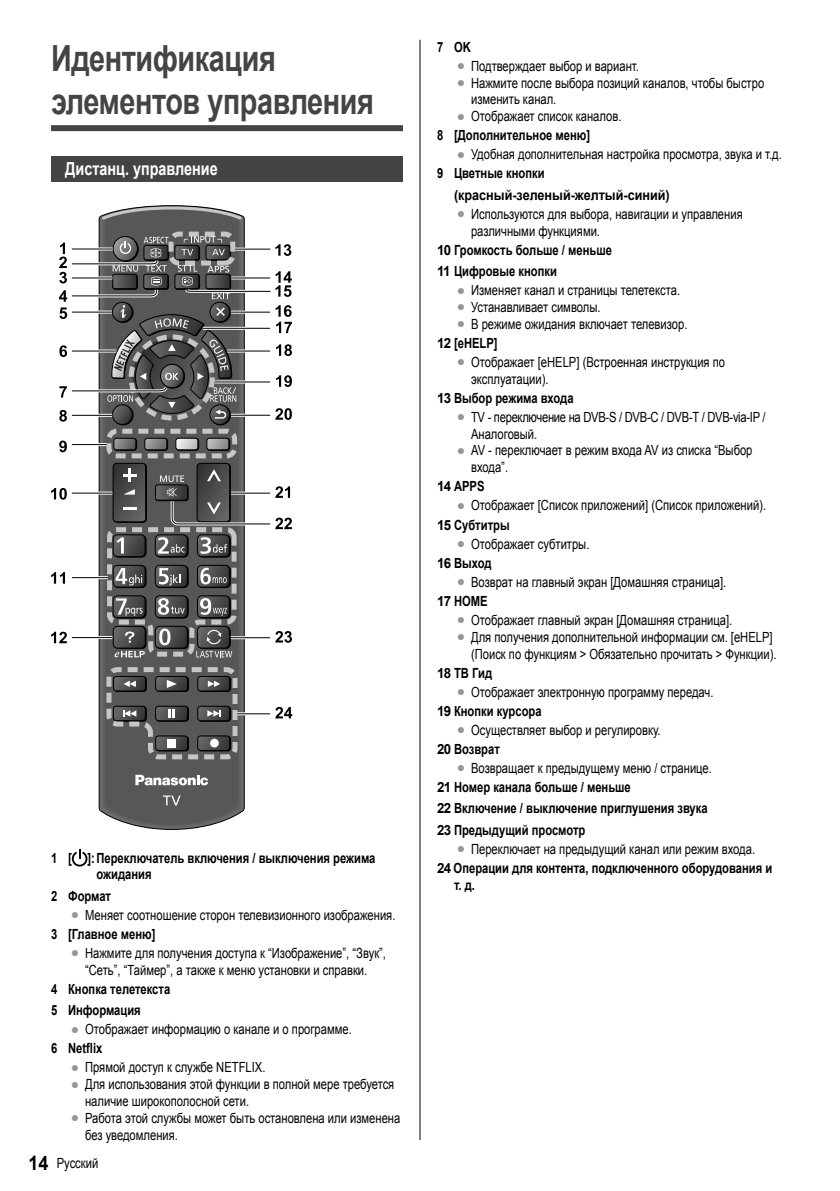
<style>
.page{position:relative;width:840px;height:1191px;background:#fff}
.page>*{position:absolute;margin:0;border:0;box-sizing:border-box;transform-origin:0 0}
.t1{font:700 36px/43.2px "Arial";letter-spacing:-.015em;color:#444;scale:.8 1}
.t2{font:700 18px "Arial";color:#fff;scale:.8 1}
.t3{font:14px/19px "Arial";color:#000;scale:.8 1}
.t4{font:700 14px/21.4px "Arial";color:#000;scale:.95 1}
.t5{font:700 14px/16.8px "Arial";color:#000;scale:.8 1}
.t6{font:14px/16.8px "Arial";letter-spacing:-.025em;color:#000;scale:.8 1}
.t7{font:700 14px "Arial";color:#000;scale:.9 1}
.s1{color:#969696}
.s2{font-weight:700}
.s3{font-weight:700;font-size:20px}
.s4{font-weight:400;color:#969696}
.s5{font-weight:400}
</style>
<div class="page">
<hr style="left:419px;top:40px;width:1px;height:1100px;background:#000">
<div style="left:51px;top:125px;width:352px;height:6px;background:#444"></div>
<div style="left:51px;top:156px;width:352px;height:25px;background:#444"></div>
<svg style="left:98px;top:205px;width:147px;height:625px;background:#6b6b6b"></svg>
<svg style="left:135px;top:775px;width:73px;height:10px"></svg>
<svg style="left:163px;top:795px;width:17px;height:10px"></svg>
<svg style="left:104px;top:229px;width:136px;height:533px;background:#585858"></svg>
<hr style="left:237px;top:712px;width:33px;height:3px;background:#fff">
<hr style="left:237px;top:713px;width:33px;height:1px;background:#000">
<hr style="left:231px;top:636px;width:39px;height:3px;background:#fff">
<hr style="left:231px;top:637px;width:39px;height:1px;background:#000">
<hr style="left:72px;top:491px;width:40px;height:3px;background:#fff">
<hr style="left:72px;top:492px;width:40px;height:1px;background:#000">
<hr style="left:72px;top:576px;width:36px;height:3px;background:#fff">
<hr style="left:72px;top:577px;width:36px;height:1px;background:#000">
<hr style="left:72px;top:636px;width:40px;height:3px;background:#fff">
<hr style="left:72px;top:637px;width:40px;height:1px;background:#000">
<svg style="left:51px;top:488px;width:16px;height:11px"></svg>
<svg style="left:51px;top:572px;width:14px;height:11px"></svg>
<svg style="left:51px;top:632px;width:16px;height:11px"></svg>
<svg style="left:275px;top:707px;width:17px;height:11px"></svg>
<svg style="left:275px;top:631px;width:17px;height:11px"></svg>
<svg style="left:125px;top:631px;width:9px;height:11px"></svg>
<svg style="left:123px;top:468px;width:14px;height:14px"></svg>
<svg style="left:123px;top:507px;width:14px;height:2px"></svg>
<svg style="left:123px;top:680px;width:13px;height:7px"></svg>
<svg style="left:208px;top:680px;width:12px;height:7px"></svg>
<svg style="left:168px;top:709px;width:7px;height:8px"></svg>
<svg style="left:167px;top:680px;width:10px;height:8px"></svg>
<div style="left:210px;top:738px;width:9px;height:9px;background:#fff;border-radius:50%"></div>
<svg style="left:116px;top:537px;width:8px;height:16px"></svg>
<svg style="left:115px;top:568px;width:27px;height:17px"></svg>
<svg style="left:116px;top:598px;width:26px;height:18px"></svg>
<svg style="left:159px;top:568px;width:25px;height:17px"></svg>
<svg style="left:158px;top:598px;width:27px;height:17px"></svg>
<svg style="left:159px;top:628px;width:11px;height:17px"></svg>
<svg style="left:200px;top:568px;width:26px;height:16px"></svg>
<svg style="left:200px;top:598px;width:27px;height:18px"></svg>
<svg style="left:200px;top:537px;width:27px;height:17px"></svg>
<svg style="left:158px;top:537px;width:26px;height:16px"></svg>
<svg style="left:124px;top:489px;width:11px;height:5px"></svg>
<svg style="left:206px;top:630px;width:15px;height:14px"></svg>
<svg style="left:123px;top:710px;width:13px;height:7px"></svg>
<svg style="left:207px;top:710px;width:13px;height:7px"></svg>
<div style="left:168px;top:739px;width:8px;height:8px;background:#fff"></div>
<svg style="left:160px;top:469px;width:132px;height:60px"></svg>
<svg style="left:196px;top:651px;width:36px;height:6px"></svg>
<svg style="left:113px;top:651px;width:32px;height:9px"></svg>
<svg style="left:59px;top:236px;width:233px;height:216px"></svg>
<svg style="left:72px;top:849px;width:15px;height:17px"></svg>
<h1 class="t1" style="left:51px;top:36px;width:405px">Идентификация элементов управления</h1>
<p class="t2" style="left:65px;top:159px;width:192px">Дистанц. управление</p>
<p class="t5" style="left:96px;top:849px;width:350px;text-indent:-45px">1 [ ]: Переключатель включения / выключения режима ожидания</p>
<p class="t5" style="left:51px;top:887px;width:76px">2 Формат</p>
<p class="t3" style="left:51px;top:905px;width:432px;text-indent:20px"><span class="s1">●</span> Меняет соотношение сторон телевизионного изображения.<br><span class="s2">3 [Главное меню]</span></p>
<p class="t3" style="left:71px;top:944px;width:395px;line-height:16.8px;text-align:center"><span class="s1">●</span> Нажмите для получения доступа к “Изображение”, “Звук”, “Сеть”, “Таймер”, а также к меню установки и справки.</p>
<p class="t5" style="left:51px;top:978px;width:150px;line-height:21.4px">4 Кнопка телетекста<br>5 Информация</p>
<p class="t3" style="left:51px;top:1020px;width:377px;text-indent:20px"><span class="s1">●</span> Отображает информацию о канале и о программе.<br><span class="s2">6 Netflix</span></p>
<p class="t3" style="left:71px;top:1058px;width:244px"><span class="s1">●</span> Прямой доступ к службе NETFLIX.</p>
<p class="t3" style="left:85px;top:1076px;width:388px;line-height:16.8px;text-indent:-14px"><span class="s1">●</span> Для использования этой функции в полной мере требуется наличие широкополосной сети.</p>
<p class="t3" style="left:85px;top:1109px;width:395px;line-height:16.8px;text-indent:-14px"><span class="s1">●</span> Работа этой службы может быть остановлена или изменена без уведомления.</p>
<p class="t3" style="left:28px;top:1153px;width:89px"><span class="s3">14</span> Русский</p>
<p class="t5" style="left:437px;top:38px;width:44px">7 OK</p>
<p class="t3" style="left:456px;top:56px;width:229px"><span class="s1">●</span> Подтверждает выбор и вариант.</p>
<p class="t3" style="left:471px;top:74px;width:368px;line-height:16.8px;text-indent:-14px"><span class="s1">●</span> Нажмите после выбора позиций каналов, чтобы быстро изменить канал.</p>
<p class="t3" style="left:437px;top:107px;width:232px;text-indent:20px"><span class="s1">●</span> Отображает список каналов.<br><span class="s2">8 [Дополнительное меню]</span></p>
<p class="t3" style="left:437px;top:145px;width:432px;text-indent:20px"><span class="s1">●</span> Удобная дополнительная настройка просмотра, звука и т.д.<br><span class="s2">9 Цветные кнопки</span></p>
<p class="t7" style="left:454px;top:187px;width:241px">(красный-зеленый-желтый-синий)</p>
<p class="t3" style="left:471px;top:206px;width:341px;line-height:16.8px;text-indent:-14px"><span class="s1">●</span> Используются для выбора, навигации и управления различными функциями.</p>
<p class="t4" style="left:437px;top:239px;width:185px">10 Громкость больше / меньше<br>11 Цифровые кнопки</p>
<p class="t3" style="left:456px;top:281px;width:280px"><span class="s1">●</span> Изменяет канал и страницы телетекста.</p>
<p class="t3" style="left:456px;top:297px;width:181px"><span class="s1">●</span> Устанавливает символы.</p>
<p class="t3" style="left:437px;top:314px;width:314px;text-indent:20px"><span class="s1">●</span> В режиме ожидания включает телевизор.<br><span class="s2">12 [eHELP]</span></p>
<p class="t3" style="left:471px;top:354px;width:319px;line-height:16.8px;text-indent:-14px"><span class="s1">●</span> Отображает [eHELP] (Встроенная инструкция по эксплуатации).</p>
<p class="t4" style="left:437px;top:387px;width:145px">13 Выбор режима входа</p>
<p class="t6" style="left:471px;top:408px;width:369px;text-indent:-14px"><span class="s1">●</span> TV - переключение на DVB-S / DVB-C / DVB-T / DVB-via-IP /<br>Аналоговый.</p>
<p class="t3" style="left:471px;top:442px;width:353px;line-height:16.8px;text-indent:-14px"><span class="s1">●</span> AV - переключает в режим входа AV из списка “Выбор входа”.</p>
<p class="t4" style="left:437px;top:476px;width:52px">14 APPS</p>
<p class="t3" style="left:437px;top:496px;width:412px;text-indent:20px"><span class="s1">●</span> Отображает [Список приложений] (Список приложений).<br><span class="s2">15 Субтитры</span></p>
<p class="t3" style="left:437px;top:534px;width:192px;text-indent:20px"><span class="s1">●</span> Отображает субтитры.<br><span class="s2">16 Выход</span></p>
<p class="t3" style="left:437px;top:572px;width:363px;text-indent:20px"><span class="s1">●</span> Возврат на главный экран [Домашняя страница].<br><span class="s2">17 HOME</span></p>
<p class="t3" style="left:456px;top:610px;width:346px"><span class="s1">●</span> Отображает главный экран [Домашняя страница].</p>
<p class="t3" style="left:456px;top:628px;width:401px;line-height:16.8px;text-align:right"><span class="s1">●</span> Для получения дополнительной информации см. [eHELP] (Поиск по функциям &gt; Обязательно прочитать &gt; Функции).</p>
<p class="t4" style="left:437px;top:662px;width:60px">18 ТВ Гид</p>
<p class="t3" style="left:437px;top:682px;width:347px;text-indent:20px"><span class="s1">●</span> Отображает электронную программу передач.<br><span class="s2">19 Кнопки курсора</span></p>
<p class="t3" style="left:437px;top:720px;width:281px;text-indent:20px"><span class="s1">●</span> Осуществляет выбор и регулировку.<br><span class="s2">20 Возврат</span></p>
<p class="t3" style="left:437px;top:758px;width:345px;text-indent:20px"><span class="s1">●</span> Возвращает к предыдущему меню / странице.<br><span class="s2">21 Номер канала больше / меньше</span></p>
<p class="t4" style="left:437px;top:798px;width:286px">22 Включение / выключение приглушения звука<br>23 Предыдущий просмотр</p>
<p class="t4" style="left:437px;top:839px;width:354px;line-height:19px;text-align:center"><span class="s4">●</span> <span class="s5">Переключает на предыдущий канал или режим входа.<br></span>24 Операции для контента, подключенного оборудования и</p>
<p class="t5" style="left:454px;top:876px;width:28px">т. д.</p>
</div>
